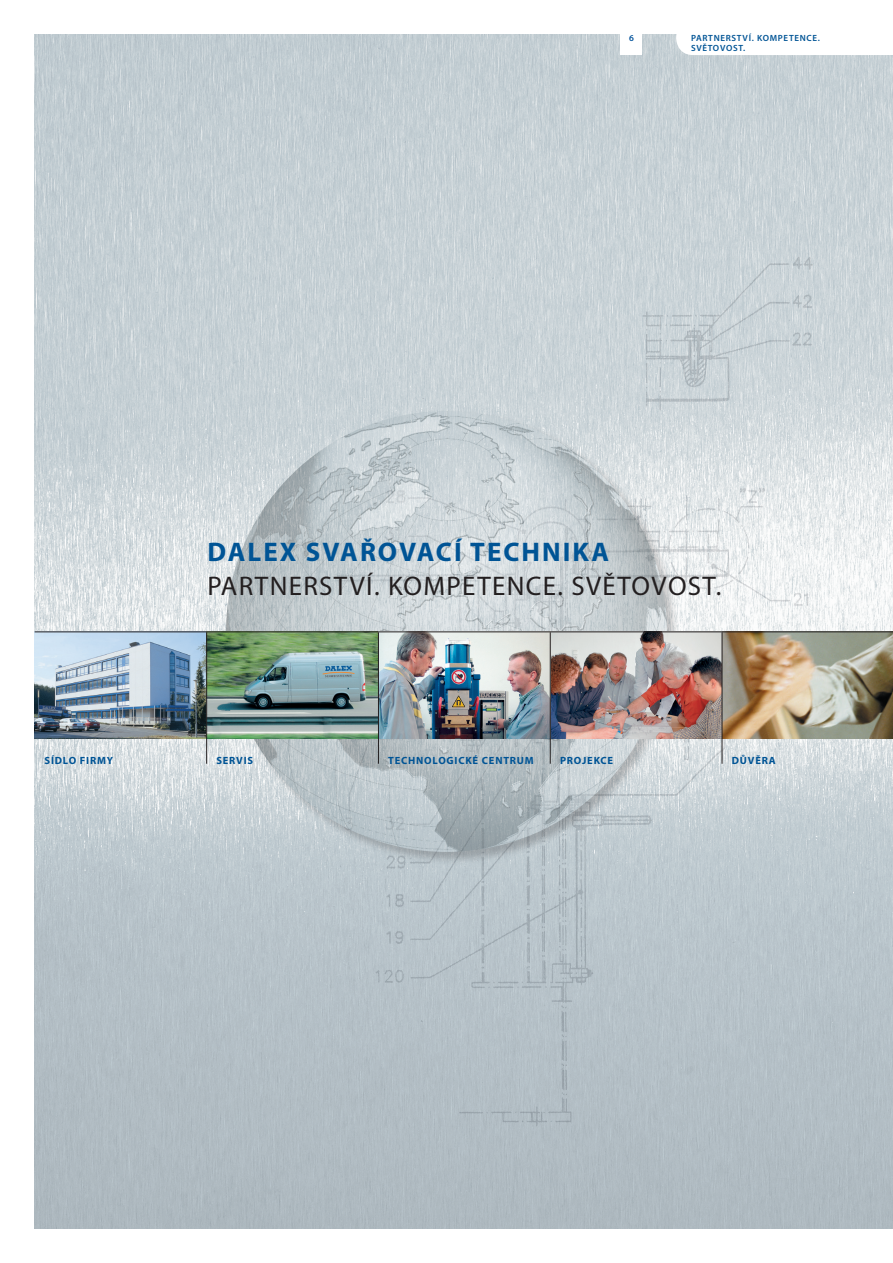
<style>
.page{position:relative;width:893px;height:1263px;background:#fff}
.page>*{position:absolute;margin:0;border:0;box-sizing:border-box;transform-origin:0 0}
.t1{font:27px "Myriad Pro";letter-spacing:.05em;color:#231f20}
.t2{font:700 27px "Myriad Pro";letter-spacing:.075em;color:#005495}
.t3{font:700 10.5px "Myriad Pro";letter-spacing:.075em;color:#005495}
.t4{font:600 9px/10.8px "Myriad Pro";letter-spacing:.075em;color:#005495}
.t5{font:600 9px "Myriad Pro";color:#01529b}
</style>
<div class="page">
<img style="left:34px;top:34px;width:859px;height:1195px">
<img style="left:338px;top:241px;width:484px;height:900px">
<div style="left:224px;top:409px;width:458px;height:458px;background:#231f20;opacity:.6"></div>
<img style="left:226px;top:411px;width:441px;height:441px;border-radius:50%">
<svg style="left:676px;top:34px;width:121px;height:21px"></svg>
<div style="left:621px;top:21px;width:21px;height:34px;background:#fff"></div>
<div style="left:797px;top:21px;width:96px;height:34px;background:#fff"></div>
<img style="left:35px;top:632px;width:171px;height:106px">
<img style="left:207px;top:632px;width:171px;height:106px">
<img style="left:551px;top:632px;width:171px;height:106px">
<img style="left:723px;top:632px;width:170px;height:106px">
<hr style="left:206px;top:632px;width:1px;height:132px;background:#231f20">
<hr style="left:722px;top:632px;width:1px;height:132px;background:#231f20">
<img style="left:379px;top:632px;width:171px;height:106px">
<hr style="left:378px;top:632px;width:1px;height:132px;background:#231f20">
<hr style="left:550px;top:632px;width:1px;height:132px;background:#231f20">
<hr style="left:35px;top:631px;width:858px;height:1px;background:#231f20">
<p class="t5" style="left:629px;top:33px;width:6px">6</p>
<p class="t4" style="left:691px;top:32px;width:130px">PARTNERSTVÍ. KOMPETENCE.<br>SVĚTOVOST.</p>
<h1 class="t2" style="left:207px;top:537px;width:403px">DALEX SVAŘOVACÍ TECHNIKA</h1>
<h1 class="t1" style="left:207px;top:571px;width:515px">PARTNERSTVÍ. KOMPETENCE. SVĚTOVOST.</h1>
<p class="t3" style="left:45px;top:754px;width:70px">SÍDLO FIRMY</p>
<p class="t3" style="left:216px;top:754px;width:38px">SERVIS</p>
<p class="t3" style="left:388px;top:754px;width:147px">TECHNOLOGICKÉ CENTRUM</p>
<p class="t3" style="left:560px;top:754px;width:55px">PROJEKCE</p>
<p class="t3" style="left:732px;top:754px;width:45px">DŮVĚRA</p>
</div>
